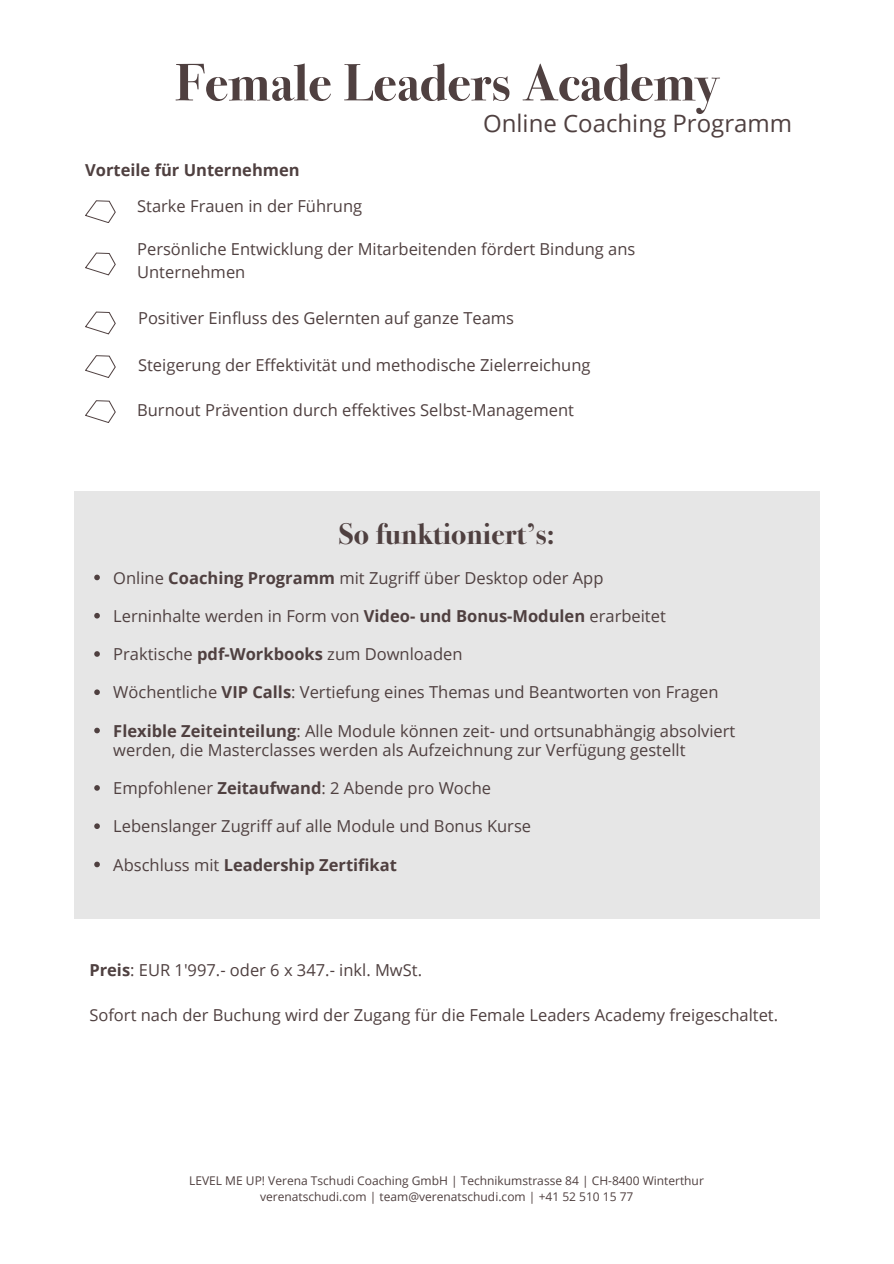
<style>
.page{position:relative;width:894px;height:1264px;background:#fff}
.page>*{position:absolute;margin:0;border:0;box-sizing:border-box;transform-origin:0 0}
.t1{font:700 52.5px "Bodoni Sev ITC";color:#4f4040}
.t2{font:700 30px "Bodoni Sev ITC";color:#4f4040}
.t3{font:24px "Open Sans";color:#4f4040}
.t4{font:16.5px/19.2px "Open Sans";color:#4f4040}
.t5{font:700 16.5px "Open Sans";color:#4f4040}
.t6{font:12px/16px "Open Sans";color:#4f4040;text-align:center}
.s1{font-weight:700}
.s2{font-weight:400}
</style>
<div class="page">
<div style="left:74px;top:491px;width:745px;height:428px;background:#e6e6e6"></div>
<svg style="left:94px;top:574px;width:6px;height:6px"></svg>
<svg style="left:94px;top:613px;width:6px;height:5px"></svg>
<svg style="left:94px;top:651px;width:6px;height:5px"></svg>
<svg style="left:94px;top:689px;width:6px;height:6px"></svg>
<svg style="left:94px;top:727px;width:6px;height:6px"></svg>
<svg style="left:94px;top:785px;width:6px;height:5px"></svg>
<svg style="left:94px;top:823px;width:6px;height:6px"></svg>
<svg style="left:94px;top:861px;width:6px;height:6px"></svg>
<svg style="left:85px;top:200px;width:31px;height:23px"></svg>
<svg style="left:85px;top:253px;width:31px;height:22px"></svg>
<svg style="left:85px;top:312px;width:31px;height:22px"></svg>
<svg style="left:85px;top:355px;width:31px;height:23px"></svg>
<svg style="left:85px;top:400px;width:31px;height:23px"></svg>
<h1 class="t1" style="left:175px;top:63px;width:544px">Female Leaders Academy</h1>
<h3 class="t3" style="left:483px;top:106px;width:310px">Online Coaching Programm</h3>
<p class="t5" style="left:85px;top:159px;width:216px">Vorteile für Unternehmen</p>
<p class="t4" style="left:137px;top:196px;width:226px">Starke Frauen in der Führung</p>
<p class="t4" style="left:137px;top:238px;width:499px;line-height:22.5px">Persönliche Entwicklung der Mitarbeitenden fördert Bindung ans<br>Unternehmen</p>
<p class="t4" style="left:138px;top:307px;width:377px">Positiver Einfluss des Gelernten auf ganze Teams</p>
<p class="t4" style="left:138px;top:354px;width:454px">Steigerung der Effektivität und methodische Zielerreichung</p>
<p class="t4" style="left:137px;top:399px;width:438px">Burnout Prävention durch effektives Selbst-Management</p>
<h2 class="t2" style="left:339px;top:522px;width:217px">So funktioniert’s:</h2>
<p class="t4" style="left:113px;top:567px;width:491px">Online <span class="s1">Coaching Programm</span> mit Zugriff über Desktop oder App</p>
<p class="t4" style="left:113px;top:606px;width:554px">Lerninhalte werden in Form von <span class="s1">Video- und Bonus-Modulen</span> erarbeitet</p>
<p class="t4" style="left:113px;top:644px;width:350px">Praktische <span class="s1">pdf-Workbooks</span> zum Downloaden</p>
<p class="t4" style="left:113px;top:682px;width:606px">Wöchentliche <span class="s1">VIP Calls</span>: Vertiefung eines Themas und Beantworten von Fragen</p>
<p class="t4" style="left:113px;top:720px;width:623px"><span class="s1">Flexible Zeiteinteilung</span>: Alle Module können zeit- und ortsunabhängig absolviert werden, die Masterclasses werden als Aufzeichnung zur Verfügung gestellt</p>
<p class="t4" style="left:113px;top:778px;width:379px">Empfohlener <span class="s1">Zeitaufwand</span>: 2 Abende pro Woche</p>
<p class="t4" style="left:113px;top:816px;width:419px">Lebenslanger Zugriff auf alle Module und Bonus Kurse</p>
<p class="t5" style="left:113px;top:853px;width:285px"><span class="s2">Abschluss mit</span> Leadership Zertifikat</p>
<p class="t4" style="left:89px;top:959px;width:334px"><span class="s1">Preis</span>: EUR 1'997.- oder 6 x 347.- inkl. MwSt.</p>
<p class="t4" style="left:89px;top:1004px;width:690px">Sofort nach der Buchung wird der Zugang für die Female Leaders Academy freigeschaltet.</p>
<p class="t6" style="left:189px;top:1172px;width:516px">LEVEL ME UP! Verena Tschudi Coaching GmbH | Technikumstrasse 84 | CH-8400 Winterthur verenatschudi.com | team@verenatschudi.com | +41 52 510 15 77</p>
</div>
